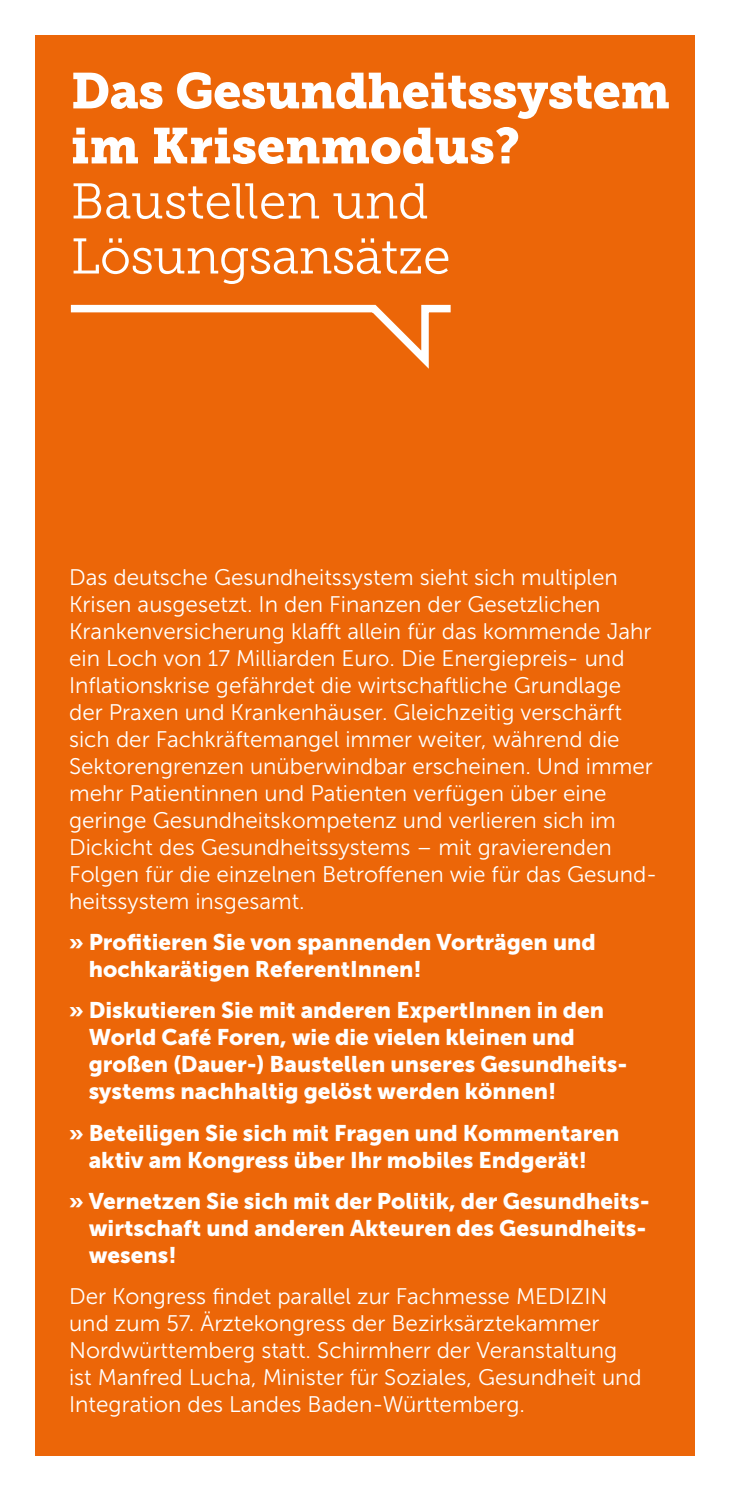
<style>
.page{position:relative;width:730px;height:1489px;background:#fff}
.page>*{position:absolute;margin:0;border:0;box-sizing:border-box;transform-origin:0 0}
.t1{font:50px/55px "Museo Slab 900";letter-spacing:-.01em;color:#fff}
.t2{font:50px/55px "Museo Slab 300";letter-spacing:-.01em;color:#fff}
.t3{font:22.5px/27px "Museo Sans 300";color:#fff}
.t4{font:22.5px/27px "Museo Sans 900";color:#fff}
</style>
<div class="page">
<div style="left:35px;top:35px;width:659px;height:1420px;background:#ec6608"></div>
<svg style="left:70px;top:304px;width:381px;height:65px"></svg>
<h1 class="t1" style="left:71px;top:64px;width:600px">Das Gesundheitssystem im Krisenmodus?</h1>
<h1 class="t2" style="left:71px;top:174px;width:381px">Baustellen und<br>Lösungsansätze</h1>
<p class="t3" style="left:69px;top:563px;width:590px">Das deutsche Gesundheitssystem sieht sich multiplen Krisen ausgesetzt. In den Finanzen der Gesetzlichen Krankenversicherung klafft allein für das kommende Jahr ein Loch von 17 Milliarden Euro. Die Energiepreis- und Inflationskrise gefährdet die wirtschaftliche Grundlage der Praxen und Krankenhäuser. Gleichzeitig verschärft sich der Fachkräftemangel immer weiter, während die Sektorengrenzen unüberwindbar erscheinen. Und immer mehr Patientinnen und Patienten verfügen über eine geringe Gesundheitskompetenz und verlieren sich im Dickicht des Gesundheitssystems – mit gravierenden Folgen für die einzelnen Betroffenen wie für das Gesund&shy;heitssystem insgesamt.</p>
<p class="t4" style="left:89px;top:928px;width:509px;text-indent:-20px">» Profitieren Sie von spannenden Vorträgen und hochkarätigen ReferentInnen!</p>
<p class="t4" style="left:89px;top:996px;width:540px;text-indent:-20px">» Diskutieren Sie mit anderen ExpertInnen in den World Café Foren, wie die vielen kleinen und großen (Dauer-) Baustellen unseres Gesundheits&shy;systems nachhaltig gelöst werden können!</p>
<p class="t4" style="left:69px;top:1118px;width:552px;text-align:center">» Beteiligen Sie sich mit Fragen und Kommentaren aktiv am Kongress über Ihr mobiles Endgerät!</p>
<p class="t4" style="left:89px;top:1187px;width:563px;text-indent:-20px">» Vernetzen Sie sich mit der Politik, der Gesundheits&shy;wirtschaft und anderen Akteuren des Gesundheits&shy;wesens!</p>
<p class="t3" style="left:69px;top:1282px;width:574px">Der Kongress findet parallel zur Fachmesse MEDIZIN und zum 57. Ärztekongress der Bezirksärztekammer Nordwürttemberg statt. Schirmherr der Veranstaltung ist Manfred Lucha, Minister für Soziales, Gesundheit und Integration des Landes Baden-Württemberg.</p>
</div>
